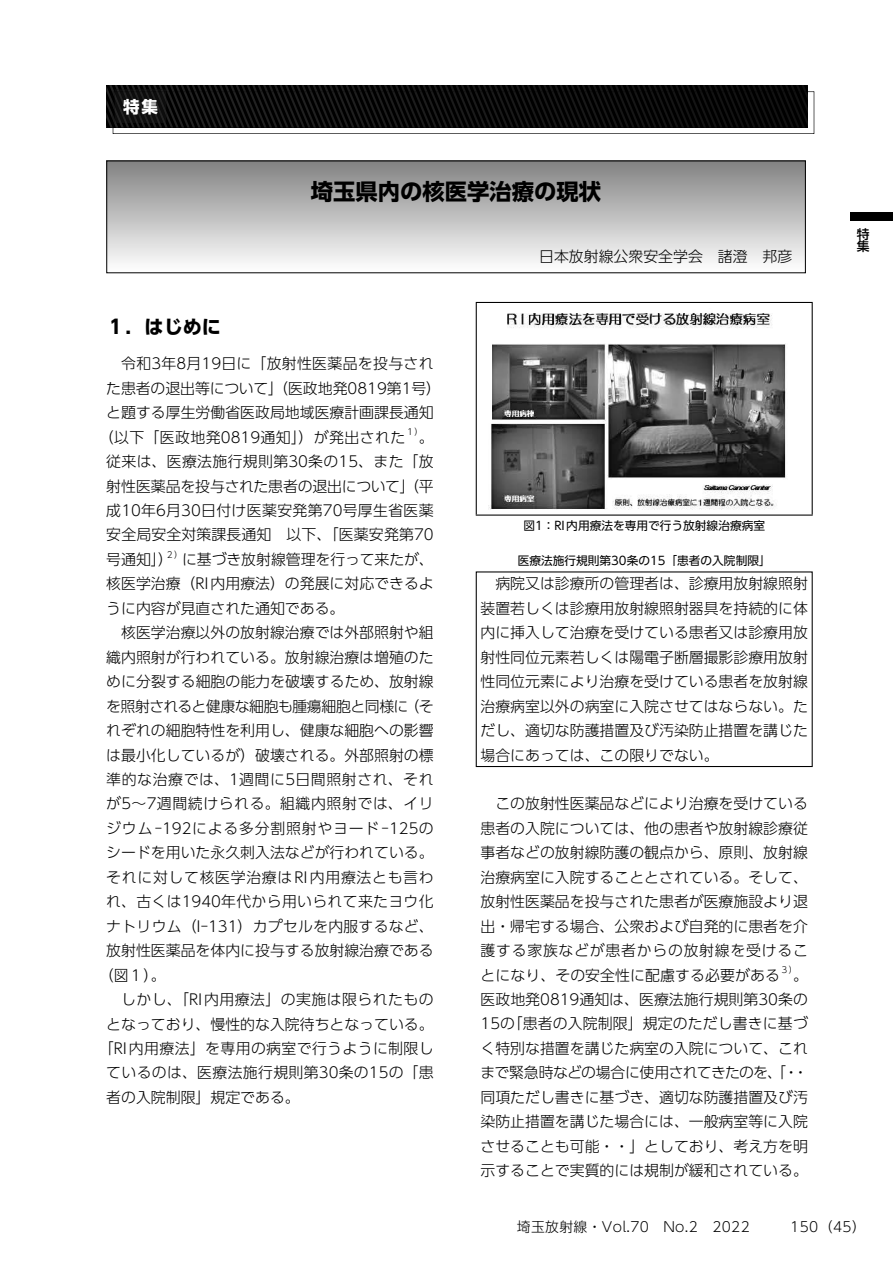
<style>
.page{position:relative;width:893px;height:1263px;background:#fff}
.page>*{position:absolute;margin:0;border:0;box-sizing:border-box;transform-origin:0 0}
.t1{font:700 22.35px "UD Shin Go Pr 6";color:#000}
.t2{font:700 19.2px "UD Shin Go Pr 6";color:#000}
.t3{font:700 16.5px "UD Shin Go Pr 6";color:#fff}
.t4{font:300 14.85px/24.5px "UD Shin Go Pr 6";color:#000;text-align:justify}
.t5{font:300 14.85px "UD Shin Go Pr 6";letter-spacing:.02em;color:#000}
.t6{font:300 14.85px "UD Shin Go Pr 6";letter-spacing:.03em;color:#000}
.t7{font:300 14.85px "UD Shin Go Pr 6";letter-spacing:.04em;color:#000}
.t8{font:300 14.85px "UD Shin Go Pr 6";letter-spacing:.055em;color:#000}
.t9{font:300 14.85px "UD Shin Go Pr 6";letter-spacing:-.04em;color:#000}
.t10{font:300 14.85px "UD Shin Go Pr 6";letter-spacing:.025em;color:#000}
.t11{font:300 14.85px "UD Shin Go Pr 6";letter-spacing:.045em;color:#000}
.t12{font:300 13.8px "UD Shin Go Pr 6";letter-spacing:.025em;color:#000}
.t13{font:500 12.75px/12.8px "UD Shin Go Pr 6";color:#000}
.t14{font:11.7px "UD Shin Go Pr 6";color:#000}
.t15{font:300 8.7px "UD Shin Go Pr 6";color:#000}
</style>
<div class="page">
<img style="left:106px;top:86px;width:7px;height:42px">
<svg style="left:113px;top:85px;width:701px;height:49px;background:#272727"></svg>
<img style="left:115px;top:106px;width:7px;height:17px">
<div style="left:107px;top:161px;width:698px;height:112px;background:linear-gradient(to bottom,#828282,#fff)"></div>
<div style="left:476px;top:571px;width:337px;height:196px;border:1px solid #000"></div>
<hr style="left:476px;top:302px;width:337px;height:1px;background:#000">
<hr style="left:476px;top:303px;width:1px;height:211px;background:#000">
<hr style="left:812px;top:303px;width:1px;height:211px;background:#000">
<hr style="left:476px;top:514px;width:337px;height:2px;background:#000">
<img style="left:488px;top:313px;width:298px;height:197px">
<div style="left:850px;top:213px;width:43px;height:8px;background:#000"></div>
<p class="t3" style="left:123px;top:93px;width:54px">特集　</p>
<h1 class="t1" style="left:311px;top:173px;width:292px">埼玉県内の核医学治療の現状</h1>
<p class="t4" style="left:539px;top:243px;width:254px">日本放射線公衆安全学会　諸澄　邦彦</p>
<p class="t2" style="left:106px;top:311px;width:116px">１．はじめに</p>
<p class="t5" style="left:121px;top:352px;width:314px">令和3年8月19日に「放射性医薬品を投与され</p>
<p class="t4" style="left:106px;top:375px;width:336px">た患者の退出等について」（医政地発0819第1号）</p>
<p class="t4" style="left:106px;top:400px;width:329px">と題する厚生労働省医政局地域医療計画課長通知</p>
<p class="t6" style="left:99px;top:425px;width:308px">（以下「医政地発0819通知」）が発出された</p>
<p class="t15" style="left:406px;top:425px;width:19px">１）</p>
<p class="t4" style="left:106px;top:424px;width:329px;text-indent:313px">。従来は、医療法施行規則第30条の15、また「放射性医薬品を投与された患者の退出について」（平成10年6月30日付け医薬安発第70号厚生省医薬安全局安全対策課長通知　以下、「医薬安発第70号通知」）</p>
<p class="t15" style="left:166px;top:547px;width:19px">２）</p>
<p class="t4" style="left:106px;top:546px;width:329px;text-indent:76px">に基づき放射線管理を行って来たが、核医学治療（RI内用療法）の発展に対応できるように内容が見直された通知である。</p>
<p class="t4" style="left:121px;top:620px;width:314px">核医学治療以外の放射線治療では外部照射や組</p>
<p class="t4" style="left:106px;top:644px;width:329px">織内照射が行われている。放射線治療は増殖のた</p>
<p class="t4" style="left:106px;top:669px;width:329px">めに分裂する細胞の能力を破壊するため、放射線</p>
<p class="t9" style="left:106px;top:694px;width:329px">を照射されると健康な細胞も腫瘍細胞と同様に（そ</p>
<p class="t4" style="left:106px;top:718px;width:329px">れぞれの細胞特性を利用し、健康な細胞への影響</p>
<p class="t4" style="left:106px;top:742px;width:329px">は最小化しているが）破壊される。外部照射の標</p>
<p class="t7" style="left:106px;top:767px;width:329px">準的な治療では、1週間に5日間照射され、それ</p>
<p class="t7" style="left:106px;top:792px;width:329px">が5～7週間続けられる。組織内照射では、イリ</p>
<p class="t8" style="left:106px;top:816px;width:329px">ジウム-192による多分割照射やヨード-125の</p>
<p class="t4" style="left:106px;top:840px;width:329px">シードを用いた永久刺入法などが行われている。</p>
<p class="t11" style="left:106px;top:865px;width:329px">それに対して核医学治療はRI内用療法とも言わ</p>
<p class="t5" style="left:106px;top:889px;width:329px">れ、古くは1940年代から用いられて来たヨウ化</p>
<p class="t4" style="left:106px;top:913px;width:329px">ナトリウム（I-131）カプセルを内服するなど、</p>
<p class="t4" style="left:106px;top:938px;width:329px">放射性医薬品を体内に投与する放射線治療である</p>
<p class="t4" style="left:99px;top:962px;width:68px">（図１）。</p>
<p class="t6" style="left:121px;top:987px;width:314px">しかし、「RI内用療法」の実施は限られたもの</p>
<p class="t4" style="left:106px;top:1011px;width:329px">となっており、慢性的な入院待ちとなっている。</p>
<p class="t10" style="left:99px;top:1036px;width:336px">「RI内用療法」を専用の病室で行うように制限し</p>
<p class="t5" style="left:106px;top:1061px;width:329px">ているのは、医療法施行規則第30条の15の「患</p>
<p class="t4" style="left:106px;top:1084px;width:195px">者の入院制限」規定である。</p>
<p class="t14" style="left:523px;top:516px;width:243px">図1：RI内用療法を専用で行う放射線治療病室</p>
<p class="t14" style="left:518px;top:551px;width:255px">医療法施行規則第30条の15「患者の入院制限」</p>
<p class="t4" style="left:480px;top:571px;width:329px;text-indent:15px">病院又は診療所の管理者は、診療用放射線照射装置若しくは診療用放射線照射器具を持続的に体内に挿入して治療を受けている患者又は診療用放射性同位元素若しくは陽電子断層撮影診療用放射性同位元素により治療を受けている患者を放射線治療病室以外の病室に入院させてはならない。ただし、適切な防護措置及び汚染防止措置を講じた場合にあっては、この限りでない。</p>
<p class="t4" style="left:480px;top:791px;width:329px;text-indent:15px">この放射性医薬品などにより治療を受けている患者の入院については、他の患者や放射線診療従事者などの放射線防護の観点から、原則、放射線治療病室に入院することとされている。そして、放射性医薬品を投与された患者が医療施設より退出・帰宅する場合、公衆および自発的に患者を介護する家族などが患者からの放射線を受けることになり、その安全性に配慮する必要がある</p>
<p class="t15" style="left:780px;top:963px;width:19px">３）</p>
<p class="t4" style="left:480px;top:962px;width:329px;text-indent:313px">。医政地発0819通知は、医療法施行規則第30条の15の「患者の入院制限」規定のただし書きに基づく特別な措置を講じた病室の入院について、これまで緊急時などの場合に使用されてきたのを、「・・同項ただし書きに基づき、適切な防護措置及び汚染防止措置を講じた場合には、一般病室等に入院させることも可能・・」としており、考え方を明示することで実質的には規制が緩和されている。</p>
<p class="t13" style="left:857px;top:227px;width:14px">特集</p>
<p class="t12" style="left:517px;top:1215px;width:234px">埼玉放射線・Vol.70　No.2　2022</p>
<p class="t12" style="left:790px;top:1215px;width:77px">150（45）</p>
</div>
